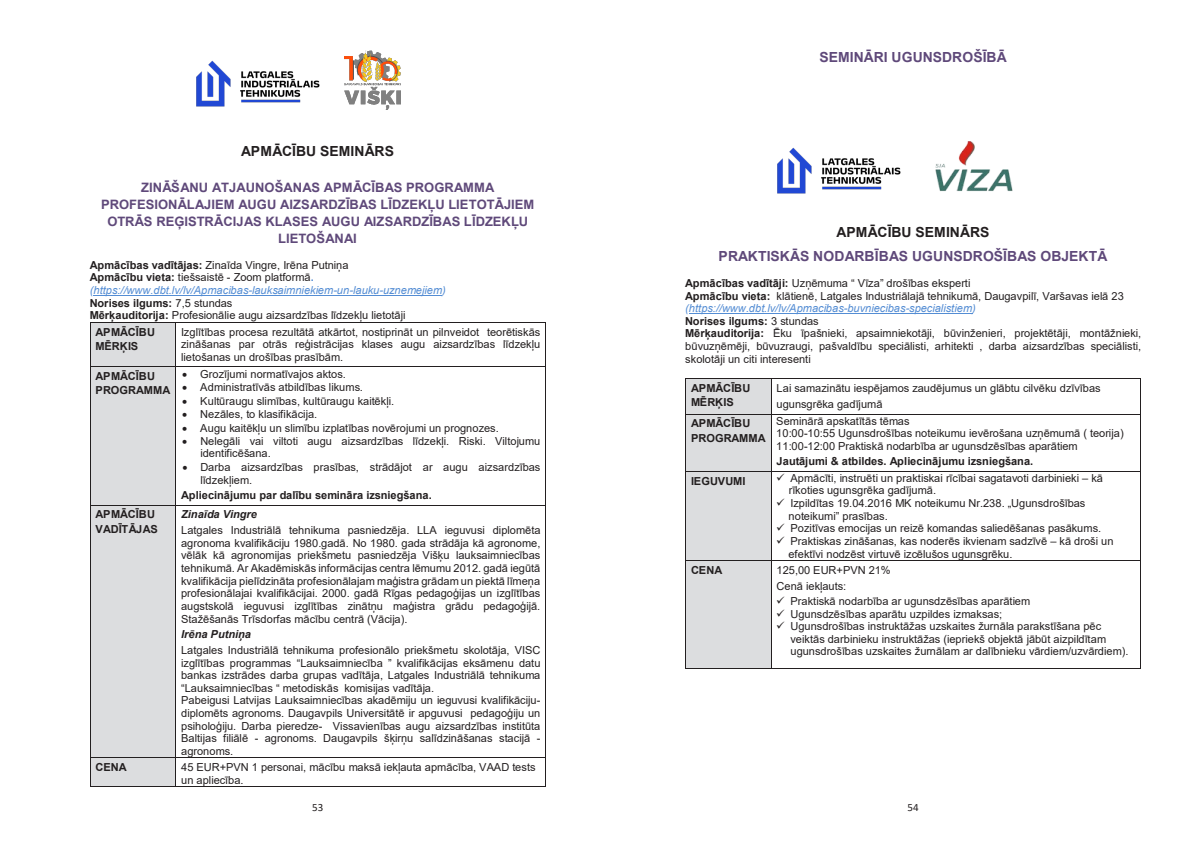
<style>
.page{position:relative;width:1191px;height:842px;background:#fff}
.page>*{position:absolute;margin:0;border:0;box-sizing:border-box;transform-origin:0 0}
.t1{font:700 13.9px/24.2px "Arial";color:#5f497a;text-align:center}
.t2{font:700 13.9px "Arial";color:#231f20}
.t3{font:700 13px/17.2px "Arial";color:#5f497a;text-align:center}
.t4{font:11px/12.7px "Arial";color:#231f20}
.t5{font:700 11px/14.4px "Arial";color:#231f20}
.t6{font:11px "Calibri";color:#231f20}
.s1{font-weight:700}
.s2{font-weight:700;color:#548dd4}
.s3{font-style:italic;color:#548dd4}
.s4{font-weight:700;font-style:italic}
.s5{color:#231f20}
</style>
<div class="page">
<hr style="left:93px;top:295px;width:349px;height:1px;background:#548dd4">
<div style="left:90px;top:323px;width:85px;height:43px;background:#dcdddf"></div>
<hr style="left:90px;top:322px;width:85px;height:1px;background:#231f20">
<hr style="left:176px;top:322px;width:369px;height:1px;background:#231f20">
<hr style="left:90px;top:323px;width:1px;height:43px;background:#231f20">
<hr style="left:175px;top:323px;width:1px;height:43px;background:#231f20">
<hr style="left:545px;top:323px;width:1px;height:43px;background:#231f20">
<div style="left:90px;top:367px;width:85px;height:138px;background:#dcdddf"></div>
<hr style="left:90px;top:366px;width:85px;height:1px;background:#231f20">
<hr style="left:176px;top:366px;width:369px;height:1px;background:#231f20">
<hr style="left:90px;top:367px;width:1px;height:138px;background:#231f20">
<hr style="left:175px;top:367px;width:1px;height:138px;background:#231f20">
<hr style="left:545px;top:367px;width:1px;height:138px;background:#231f20">
<div style="left:90px;top:505px;width:85px;height:252px;background:#dcdddf"></div>
<hr style="left:90px;top:505px;width:85px;height:1px;background:#231f20">
<hr style="left:176px;top:505px;width:369px;height:1px;background:#231f20">
<hr style="left:90px;top:505px;width:1px;height:252px;background:#231f20">
<hr style="left:175px;top:505px;width:1px;height:252px;background:#231f20">
<hr style="left:545px;top:505px;width:1px;height:252px;background:#231f20">
<div style="left:90px;top:758px;width:85px;height:28px;background:#dcdddf"></div>
<hr style="left:90px;top:757px;width:85px;height:1px;background:#231f20">
<hr style="left:176px;top:757px;width:369px;height:1px;background:#231f20">
<svg style="left:90px;top:758px;width:1px;height:28px"></svg>
<hr style="left:90px;top:786px;width:85px;height:1px;background:#231f20">
<svg style="left:175px;top:757px;width:1px;height:30px"></svg>
<hr style="left:176px;top:786px;width:369px;height:1px;background:#231f20">
<svg style="left:545px;top:757px;width:1px;height:30px"></svg>
<img style="left:196px;top:60px;width:124px;height:47px">
<img style="left:344px;top:50px;width:56px;height:59px">
<hr style="left:689px;top:313px;width:283px;height:1px;background:#548dd4">
<div style="left:686px;top:379px;width:84px;height:35px;background:#dcdddf"></div>
<hr style="left:686px;top:378px;width:84px;height:1px;background:#231f20">
<hr style="left:771px;top:378px;width:369px;height:1px;background:#231f20">
<hr style="left:685px;top:379px;width:1px;height:35px;background:#231f20">
<hr style="left:770px;top:379px;width:1px;height:35px;background:#231f20">
<hr style="left:1140px;top:379px;width:1px;height:35px;background:#231f20">
<div style="left:686px;top:414px;width:84px;height:57px;background:#dcdddf"></div>
<hr style="left:686px;top:414px;width:84px;height:1px;background:#231f20">
<hr style="left:771px;top:414px;width:369px;height:1px;background:#231f20">
<hr style="left:685px;top:414px;width:1px;height:57px;background:#231f20">
<hr style="left:770px;top:414px;width:1px;height:57px;background:#231f20">
<hr style="left:1140px;top:414px;width:1px;height:57px;background:#231f20">
<div style="left:686px;top:472px;width:84px;height:88px;background:#dcdddf"></div>
<hr style="left:686px;top:471px;width:84px;height:1px;background:#231f20">
<hr style="left:771px;top:471px;width:369px;height:1px;background:#231f20">
<hr style="left:685px;top:471px;width:1px;height:89px;background:#231f20">
<hr style="left:770px;top:471px;width:1px;height:89px;background:#231f20">
<hr style="left:1140px;top:471px;width:1px;height:89px;background:#231f20">
<div style="left:686px;top:561px;width:84px;height:107px;background:#dcdddf"></div>
<hr style="left:686px;top:560px;width:84px;height:1px;background:#231f20">
<hr style="left:771px;top:560px;width:369px;height:1px;background:#231f20">
<hr style="left:685px;top:560px;width:1px;height:108px;background:#231f20">
<hr style="left:686px;top:668px;width:84px;height:1px;background:#231f20">
<hr style="left:770px;top:560px;width:1px;height:108px;background:#231f20">
<hr style="left:771px;top:668px;width:369px;height:1px;background:#231f20">
<hr style="left:1140px;top:560px;width:1px;height:108px;background:#231f20">
<img style="left:777px;top:147px;width:124px;height:47px">
<img style="left:935px;top:141px;width:78px;height:50px">
<p class="t2" style="left:241px;top:141px;width:154px">APMĀCĪBU SEMINĀRS</p>
<p class="t3" style="left:101px;top:179px;width:434px">ZINĀŠANU ATJAUNOŠANAS APMĀCĪBAS PROGRAMMA PROFESIONĀLAJIEM AUGU AIZSARDZĪBAS LĪDZEKĻU LIETOTĀJIEM OTRĀS REĢISTRĀCIJAS KLASES AUGU AIZSARDZĪBAS LĪDZEKĻU LIETOŠANAI</p>
<p class="t4" style="left:90px;top:259px;width:357px"><span class="s1">Apmācības vadītājas:</span> Zinaīda Vingre, Irēna Putniņa<br><span class="s1">Apmācību vieta:</span> tiešsaistē - Zoom platformā<span class="s2">. </span><span class="s3">(https://www.dbt.lv/lv/Apmacibas-lauksaimniekiem-un-lauku-uznemejiem)<br></span><span class="s1">Norises ilgums:</span> 7,5 stundas<br><span class="s1">Mērķauditorija:</span> Profesionālie augu aizsardzības līdzekļu lietotāji</p>
<p class="t5" style="left:96px;top:325px;width:61px">APMĀCĪBU<br>MĒRĶIS</p>
<p class="t4" style="left:181px;top:326px;width:361px;text-align:justify">Izglītības procesa rezultātā atkārtot, nostiprināt un pilnveidot teorētiskās zināšanas par otrās reģistrācijas klases augu aizsardzības līdzekļu lietošanas un drošības prasībām.</p>
<p class="t5" style="left:96px;top:369px;width:76px">APMĀCĪBU<br>PROGRAMMA</p>
<p class="t4" style="left:182px;top:367px;width:165px">• Grozījumi normatīvajos aktos.</p>
<p class="t4" style="left:182px;top:381px;width:182px">• Administratīvās atbildības likums.</p>
<p class="t4" style="left:182px;top:394px;width:213px">• Kultūraugu slimības, kultūraugu kaitēkļi.</p>
<p class="t4" style="left:182px;top:408px;width:136px">• Nezāles, to klasifikācija.</p>
<p class="t4" style="left:182px;top:421px;width:318px">• Augu kaitēkļu un slimību izplatības novērojumi un prognozes.</p>
<p class="t4" style="left:200px;top:434px;width:341px;text-indent:-18px">• Nelegāli vai viltoti augu aizsardzības līdzekļi. Riski. Viltojumu identificēšana.</p>
<p class="t4" style="left:200px;top:461px;width:342px;text-indent:-18px">• Darba aizsardzības prasības, strādājot ar augu aizsardzības līdzekļiem.</p>
<p class="t5" style="left:181px;top:488px;width:252px">Apliecinājumu par dalību semināra izsniegšana.</p>
<p class="t5" style="left:96px;top:507px;width:64px">APMĀCĪBU<br>VADĪTĀJAS</p>
<p class="t4" style="left:181px;top:506px;width:361px;line-height:15.8px"><span class="s4">Zinaīda Vingre<br></span>Latgales Industriālā tehnikuma pasniedzēja. LLA ieguvusi diplomēta</p>
<p class="t4" style="left:181px;top:536px;width:361px;text-align:justify">agronoma kvalifikāciju 1980.gadā. No 1980. gada strādāja kā agronome, vēlāk kā agronomijas priekšmetu pasniedzēja Višķu lauksaimniecības tehnikumā. Ar Akadēmiskās informācijas centra lēmumu 2012. gadā iegūtā kvalifikācija pielīdzināta profesionālajam maģistra grādam un piektā līmeņa profesionālajai kvalifikācijai. 2000. gadā Rīgas pedagoģijas un izglītības augstskolā ieguvusi izglītības zinātņu maģistra grādu pedagoģijā.<br>Stažēšanās Trīsdorfas mācību centrā (Vācija).</p>
<p class="t4" style="left:181px;top:626px;width:361px;line-height:15.8px"><span class="s4">Irēna Putniņa<br></span>Latgales Industriālā tehnikuma profesionālo priekšmetu skolotāja, VISC</p>
<p class="t4" style="left:181px;top:656px;width:361px">izglītības programmas “Lauksaimniecība ” kvalifikācijas eksāmenu datu bankas izstrādes darba grupas vadītāja, Latgales Industriālā tehnikuma “Lauksaimniecības “ metodiskās komisijas vadītāja.<br>Pabeigusi Latvijas Lauksaimniecības akadēmiju un ieguvusi kvalifikāciju&shy;diplomēts agronoms. Daugavpils Universitātē ir apguvusi pedagoģiju un psiholoģiju. Darba pieredze- Vissavienības augu aizsardzības institūta Baltijas filiālē - agronoms. Daugavpils šķirņu salīdzināšanas stacijā - agronoms.</p>
<p class="t5" style="left:96px;top:760px;width:33px">CENA</p>
<p class="t4" style="left:181px;top:761px;width:356px">45 EUR+PVN 1 personai, mācību maksā iekļauta apmācība, VAAD tests un apliecība.</p>
<p class="t6" style="left:312px;top:800px;width:13px">53</p>
<p class="t1" style="left:819px;top:46px;width:189px">SEMINĀRI UGUNSDROŠĪBĀ</p>
<p class="t1" style="left:718px;top:220px;width:390px"><span class="s5">APMĀCĪBU SEMINĀRS<br></span>PRAKTISKĀS NODARBĪBAS UGUNSDROŠĪBAS OBJEKTĀ</p>
<p class="t4" style="left:685px;top:277px;width:457px"><span class="s1">Apmācības vadītāji:</span> Uzņēmuma “ Vīza” drošības eksperti<br><span class="s1">Apmācību vieta:</span> klātienē, Latgales Industriālajā tehnikumā, Daugavpilī, Varšavas ielā 23 <span class="s3">(https://www.dbt.lv/lv/Apmacibas-buvniecibas-specialistiem)<br></span><span class="s1">Norises ilgums:</span> 3 stundas<br><span class="s1">Mērķauditorija:</span> Ēku īpašnieki, apsaimniekotāji, būvinženieri, projektētāji, montāžnieki, būvuzņēmēji, būvuzraugi, pašvaldību speciālisti, arhitekti , darba aizsardzības speciālisti, skolotāji un citi interesenti</p>
<p class="t5" style="left:691px;top:381px;width:61px">APMĀCĪBU<br>MĒRĶIS</p>
<p class="t4" style="left:776px;top:380px;width:326px;line-height:15.8px">Lai samazinātu iespējamos zaudējumus un glābtu cilvēku dzīvības ugunsgrēka gadījumā</p>
<p class="t5" style="left:691px;top:416px;width:76px">APMĀCĪBU<br>PROGRAMMA</p>
<p class="t4" style="left:776px;top:414px;width:349px">Seminārā apskatītās tēmas<br>10:00-10:55 Ugunsdrošības noteikumu ievērošana uzņēmumā ( teorija)<br>11:00-12:00 Praktiskā nodarbība ar ugunsdzēsības aparātiem</p>
<p class="t5" style="left:776px;top:454px;width:258px">Jautājumi &amp; atbildes. Apliecinājumu izsniegšana.</p>
<p class="t5" style="left:691px;top:474px;width:56px">IEGUVUMI</p>
<p class="t4" style="left:788px;top:471px;width:316px;text-indent:-12px">✓ Apmācīti, instruēti un praktiskai rīcībai sagatavoti darbinieki – kā rīkoties ugunsgrēka gadījumā.</p>
<p class="t4" style="left:788px;top:497px;width:298px;text-indent:-12px">✓ Izpildītas 19.04.2016 MK noteikumu Nr.238. „Ugunsdrošības noteikumi” prasības.</p>
<p class="t4" style="left:776px;top:522px;width:326px">✓ Pozitīvas emocijas un reizē komandas saliedēšanas pasākums.</p>
<p class="t4" style="left:788px;top:534px;width:326px;text-indent:-12px">✓ Praktiskas zināšanas, kas noderēs ikvienam sadzīvē – kā droši un efektīvi nodzēst virtuvē izcēlušos ugunsgrēku.</p>
<p class="t5" style="left:691px;top:563px;width:33px">CENA</p>
<p class="t4" style="left:776px;top:562px;width:116px;line-height:15.6px">125,00 EUR+PVN 21%<br>Cenā iekļauts:</p>
<p class="t4" style="left:776px;top:595px;width:255px">✓ Praktiskā nodarbība ar ugunsdzēsības aparātiem</p>
<p class="t4" style="left:776px;top:607px;width:227px">✓ Ugunsdzēsības aparātu uzpildes izmaksas;</p>
<p class="t4" style="left:790px;top:620px;width:340px;text-indent:-14px">✓ Ugunsdrošības instruktāžas uzskaites žurnāla parakstīšana pēc veiktās darbinieku instruktāžas (iepriekš objektā jābūt aizpildītam ugunsdrošības uzskaites žurnālam ar dalībnieku vārdiem/uzvārdiem).</p>
<p class="t6" style="left:907px;top:800px;width:13px">54</p>
</div>
